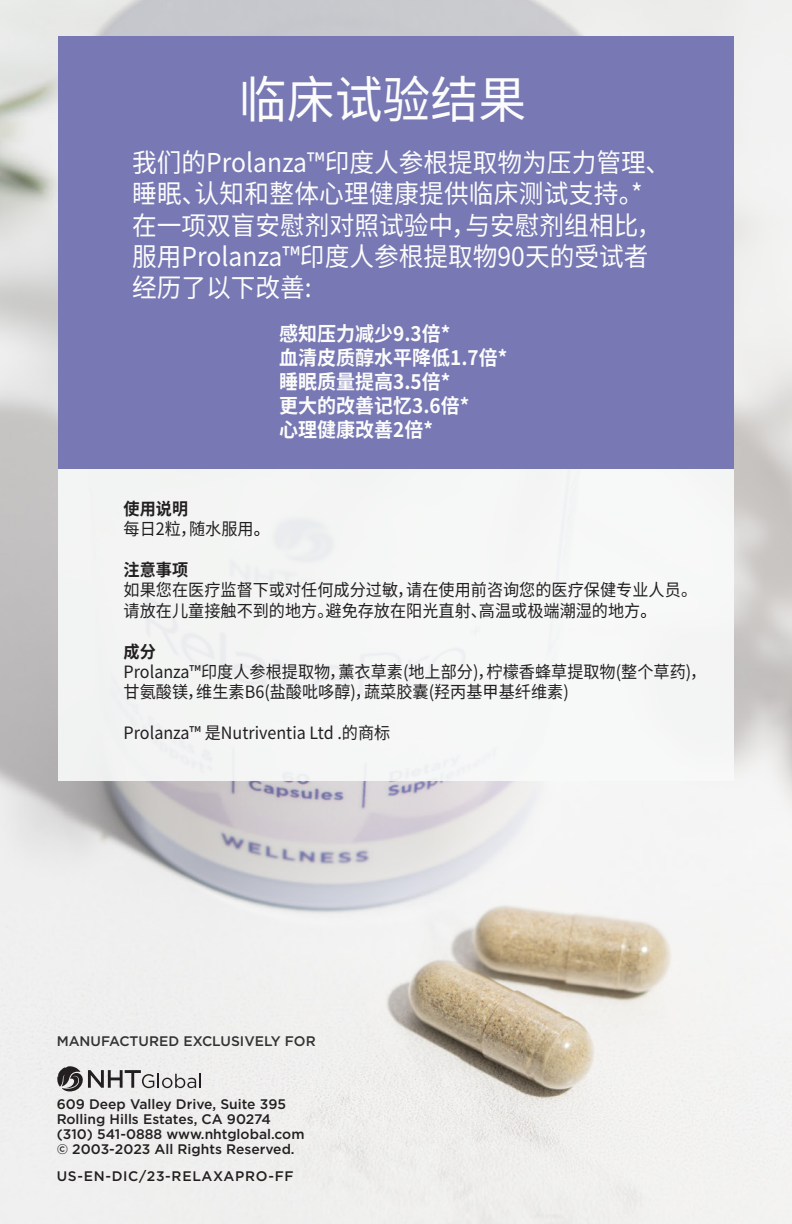
<style>
.page{position:relative;width:792px;height:1224px;background:#fff}
.page>*{position:absolute;margin:0;border:0;box-sizing:border-box;transform-origin:0 0}
.t1{font:50.4px "Noto Sans CJ Ksc";color:#fcfcfb;scale:.95 1}
.t2{font:26px/31.2px "Noto Sans CJ Ksc";color:#fcfcfb;scale:.95 1}
.t3{font:700 20px/24px "Noto Sans CJ Ksc";color:#fcfcfb;scale:.95 1}
.t4{font:17px/20.4px "Noto Sans CJ Ksc";color:#221f20;scale:.95 1}
.t5{font:700 17px "Noto Sans CJ Ksc";color:#221f20;scale:.95 1}
.t6{font:500 13.8px/14.8px "Gotham";color:#231f20}
.t7{font:500 13.8px "Gotham";color:#333232}
.t8{font:500 13.8px "Gotham";letter-spacing:.05em;color:#231f20}
.s1{font-weight:700}
.s2{color:#000}
</style>
<div class="page">
<img style="left:0;top:0;width:792px;height:1224px">
<div style="left:58px;top:52px;width:675px;height:729px;background:#f8faf9"></div>
<div style="left:58px;top:36px;width:675px;height:432px;background:#7778b4"></div>
<svg style="left:57px;top:1066px;width:144px;height:26px"></svg>
<h1 class="t1" style="left:239px;top:71px;width:304px">临床试验结果</h1>
<h2 class="t2" style="left:132px;top:148px;width:568px">我们的Prolanza™印度人参根提取物为压力管理、睡眠、认知和整体心理健康提供临床测试支持。*在一项双盲安慰剂对照试验中，与安慰剂组相比，服用Prolanza™印度人参根提取物90天的受试者经历了以下改善:</h2>
<p class="t3" style="left:279px;top:322px;width:242px">感知压力减少9.3倍*<br>血清皮质醇水平降低1.7倍*睡眠质量提高3.5倍*<br>更大的改善记忆3.6倍*<br>心理健康改善2倍*</p>
<p class="t4" style="left:124px;top:499px;width:156px"><span class="s1">使用说明<br></span>每日2粒，随水服用<span class="s2">。</span></p>
<p class="t5" style="left:124px;top:560px;width:69px">注意事项</p>
<p class="t4" style="left:124px;top:580px;width:605px">如果您在医疗监督下或对任何成分过敏，请在使用前咨询您的医疗保健专业人员。请放在儿童接触不到的地方。避免存放在阳光直射、高温或极端潮湿的地方<span class="s2">。</span></p>
<p class="t5" style="left:124px;top:642px;width:36px">成分</p>
<p class="t4" style="left:124px;top:662px;width:615px">Prolanza™印度人参根提取物，薰衣草素(地上部分)，柠檬香蜂草提取物(整个草药)，甘氨酸镁，维生素B6(盐酸吡哆醇)，蔬菜胶囊(羟丙基甲基纤维素)</p>
<p class="t4" style="left:124px;top:723px;width:282px">Prolanza™ 是Nutriventia Ltd .的商标</p>
<p class="t7" style="left:57px;top:1032px;width:261px">MANUFACTURED EXCLUSIVELY FOR</p>
<p class="t6" style="left:57px;top:1097px;width:249px">609 Deep Valley Drive, Suite 395<br>Rolling Hills Estates, CA 90274 (310) 541-0888 www.nhtglobal.com © 2003-2023 All Rights Reserved.</p>
<p class="t8" style="left:57px;top:1167px;width:238px">US-EN-DIC/23-RELAXAPRO-FF</p>
</div>
